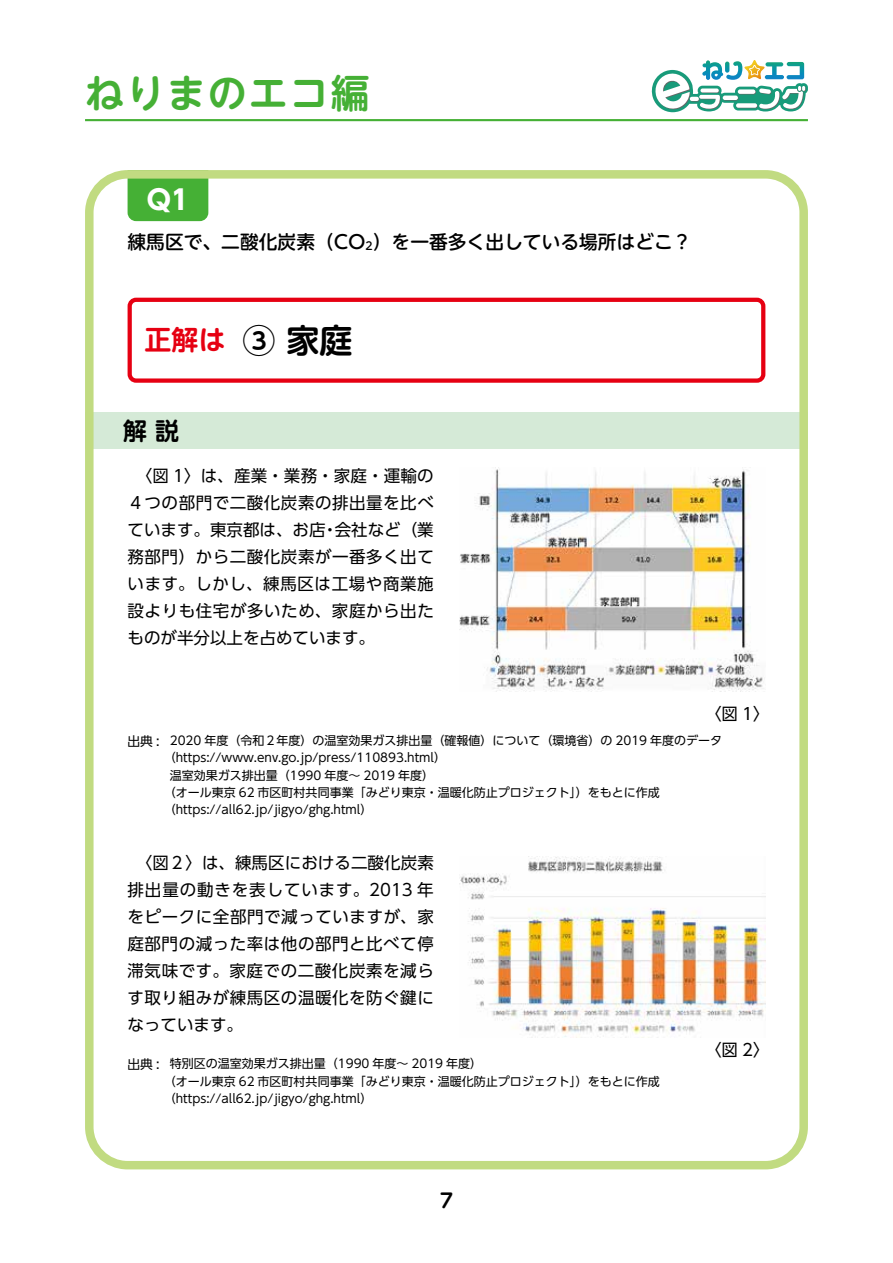
<style>
.page{position:relative;width:893px;height:1263px;background:#fff}
.page>*{position:absolute;margin:0;border:0;box-sizing:border-box;transform-origin:0 0}
.t1{font:700 39px "UD Shin M Go Pro De";letter-spacing:.05em;color:#45b035}
.t2{font:700 33px "UD Shin M Go Pro De";color:#000}
.t3{font:700 27px "UD Shin M Go Pro De";color:#e60012}
.t4{font:700 27px "UD Shin Go Pro";color:#fff}
.t5{font:700 24px "UD Shin M Go Pro De";color:#000}
.t6{font:700 19.5px "UD Shin M Go Pro De";color:#000}
.t7{font:500 18.75px "UD Shin M Go Pro";color:#000}
.t8{font:16.5px/27px "UD Shin Go Pro";letter-spacing:.035em;color:#000;text-align:justify}
.t9{font:12px/17.2px "UD Shin Go Pro";color:#000}
.s1{font-size:10.95px}
.s2{font-size:12.75px}
</style>
<div class="page">
<div style="left:128px;top:180px;width:80px;height:41px;background:#45b035"></div>
<svg style="left:651px;top:60px;width:157px;height:52px"></svg>
<hr style="left:85px;top:119px;width:723px;height:2px;background:#45b035">
<div style="left:85px;top:412px;width:723px;height:37px;background:#d5ead7"></div>
<div style="left:85px;top:170px;width:723px;height:999px;border:9px solid #c1db81;border-radius:38px"></div>
<div style="left:128px;top:298px;width:637px;height:85px;border:4px solid #e60012;border-radius:6px"></div>
<img style="left:459px;top:469px;width:306px;height:222px">
<img style="left:459px;top:857px;width:306px;height:180px">
<h1 class="t1" style="left:85px;top:61px;width:286px">ねりまのエコ編</h1>
<h3 class="t4" style="left:147px;top:178px;width:44px">Q1</h3>
<h3 class="t7" style="left:128px;top:227px;width:566px">練馬区で、二酸化炭素（CO<span class="s1">2</span>）を一番多く出している場所はどこ？</h3>
<h3 class="t3" style="left:145px;top:318px;width:82px">正解は</h3>
<h2 class="t2" style="left:242px;top:313px;width:111px">③ 家庭</h2>
<h3 class="t5" style="left:123px;top:411px;width:57px">解 説</h3>
<h3 class="t8" style="left:128px;top:462px;width:308px">　〈図 1〉は、産業・業務・家庭・運輸の４つの部門で二酸化炭素の排出量を比べています。東京都は、お店・会社など（業務部門）から二酸化炭素が一番多く出ています。しかし、練馬区は工場や商業施設よりも住宅が多いため、家庭から出たものが半分以上を占めています。</h3>
<h3 class="t8" style="left:705px;top:700px;width:66px">〈図 1〉</h3>
<p class="t9" style="left:128px;top:732px;width:596px"><span class="s2">出典 :</span> 2020 年度（令和２年度）の温室効果ガス排出量（確報値）について（環境省）の 2019 年度のデータ</p>
<p class="t9" style="left:164px;top:749px;width:284px">（https://www.env.go.jp/press/110893.html）</p>
<p class="t9" style="left:170px;top:766px;width:266px">温室効果ガス排出量（1990 年度～ 2019 年度）</p>
<p class="t9" style="left:164px;top:783px;width:497px">（オール東京 62 市区町村共同事業「みどり東京・温暖化防止プロジェクト」）をもとに作成</p>
<p class="t9" style="left:164px;top:801px;width:210px">（https://all62.jp/jigyo/ghg.html）</p>
<h3 class="t8" style="left:128px;top:849px;width:308px">　〈図２〉は、練馬区における二酸化炭素排出量の動きを表しています。2013 年をピークに全部門で減っていますが、家庭部門の減った率は他の部門と比べて停滞気味です。家庭での二酸化炭素を減らす取り組みが練馬区の温暖化を防ぐ鍵になっています。</h3>
<p class="t9" style="left:164px;top:1055px;width:497px;text-indent:-36px"><span class="s2">出典 :</span> 特別区の温室効果ガス排出量（1990 年度～ 2019 年度）<br>（オール東京 62 市区町村共同事業「みどり東京・温暖化防止プロジェクト」）をもとに作成（https://all62.jp/jigyo/ghg.html）</p>
<h3 class="t6" style="left:440px;top:1184px;width:14px">7</h3>
<h3 class="t8" style="left:705px;top:1036px;width:66px">〈図 2〉</h3>
</div>
